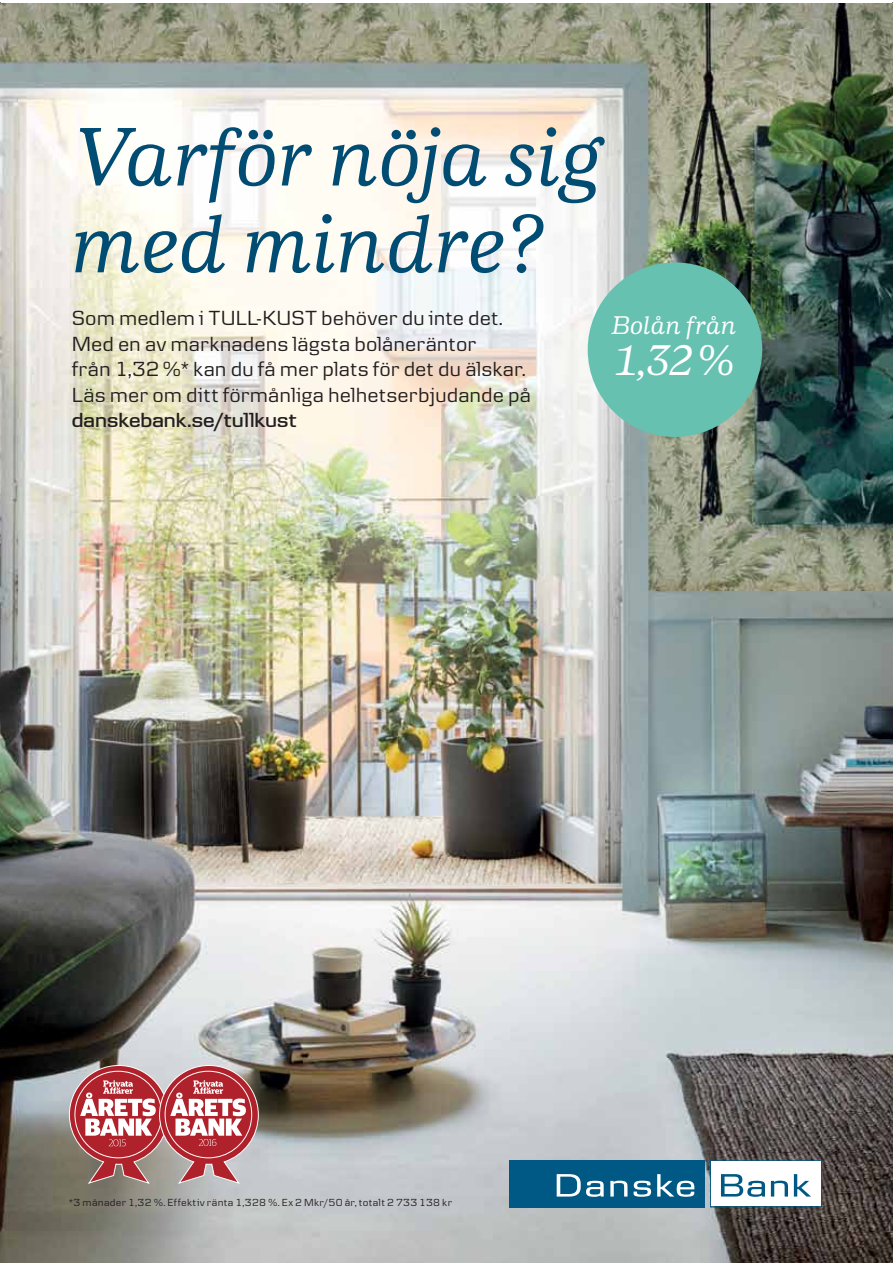
<style>
.page{position:relative;width:893px;height:1263px;background:#fff}
.page>*{position:absolute;margin:0;border:0;box-sizing:border-box;transform-origin:0 0}
.t1{font:italic 500 86.4px/86.8px "Danske Human";color:#004c73}
.t2{font:italic 500 44.7px "Danske Human";color:#fff}
.t3{font:italic 500 26.7px "Danske Human";letter-spacing:.005em;color:#fff}
.t4{font:21.3px/25.7px "Danske Text";color:#231f20}
.t5{font:600 21.3px "Danske Headline";color:#231f20}
.t6{font:10.65px "Danske Text";letter-spacing:.025em;color:#231f20}
</style>
<div class="page">
<img style="left:0;top:4px;width:893px;height:1259px">
<div style="left:588px;top:262px;width:174px;height:175px;background:#66c1b1;border-radius:50%"></div>
<div style="left:509px;top:1160px;width:196px;height:47px;background:#005884"></div>
<svg style="left:557px;top:1174px;width:47px;height:23px"></svg>
<svg style="left:610px;top:1180px;width:17px;height:16px"></svg>
<svg style="left:633px;top:1181px;width:18px;height:16px"></svg>
<svg style="left:657px;top:1174px;width:37px;height:23px"></svg>
<svg style="left:710px;top:1160px;width:112px;height:47px"></svg>
<svg style="left:69px;top:1065px;width:189px;height:118px;background:#be777a"></svg>
<h1 class="t1" style="left:72px;top:115px;width:532px">Varför nöja sig med mindre?</h1>
<p class="t4" style="left:72px;top:305px;width:461px">Som medlem i TULL-KUST behöver du inte det.<br>Med en av marknadens lägsta bolåneräntor<br>från 1,32 %* kan du få mer plats för det du älskar.<br>Läs mer om ditt förmånliga helhetserbjudande på</p>
<p class="t5" style="left:72px;top:408px;width:226px">danskebank.se/tullkust</p>
<p class="t3" style="left:612px;top:310px;width:126px">Bolån från</p>
<h2 class="t2" style="left:613px;top:335px;width:122px">1,32%</h2>
<p class="t6" style="left:69px;top:1196px;width:385px">*3 månader 1,32 %. Effektiv ränta 1,328 %. Ex 2 Mkr/50 år, totalt 2 733 138 kr</p>
</div>
